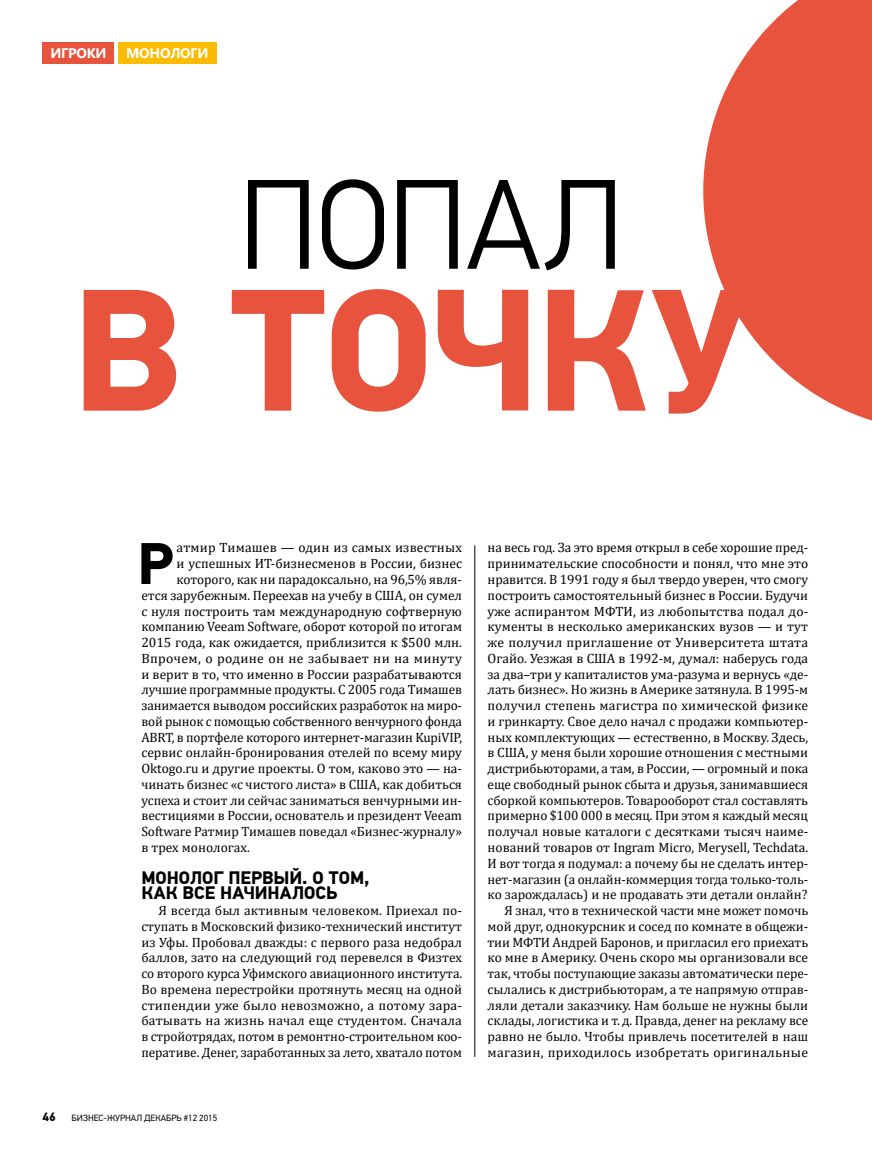
<style>
.page{position:relative;width:872px;height:1149px;background:#fff}
.page>*{position:absolute;margin:0;border:0;box-sizing:border-box;transform-origin:0 0}
.t1{font:700 173.25px "PF Din Text Pro";letter-spacing:-.02em;color:#e8533e}
.t2{font:300 127.35px "PF Din Text Pro";letter-spacing:-.02em;color:#000}
.t3{font:700 58.8px "PF Din Text Pro";color:#000}
.t4{font:700 18px/15.8px "PF Din Text Pro";letter-spacing:-.005em;color:#000}
.t5{font:700 13.95px "Segoe WP";letter-spacing:-.02em;color:#fff}
.t6{font:13.5px/15.8px "Cambria";letter-spacing:-.005em;color:#000;text-align:justify}
.t7{font:13.5px "Cambria";letter-spacing:.025em;color:#000}
.t8{font:700 12px "PF Din Text Pro";color:#000}
.t9{font:9px "PF Din Text Pro";color:#000}
</style>
<div class="page">
<div style="left:43px;top:43px;width:71px;height:21px;background:#e8533e"></div>
<div style="left:118px;top:43px;width:98px;height:21px;background:#fabc00"></div>
<hr style="left:474px;top:545px;width:1px;height:511px;background:#000">
<svg style="left:703px;top:0;width:169px;height:421px;fill:#e8533e"></svg>
<p class="t5" style="left:50px;top:43px;width:58px">ИГРОКИ</p>
<p class="t5" style="left:126px;top:43px;width:84px">МОНОЛОГИ</p>
<h2 class="t2" style="left:238px;top:152px;width:388px">ПОПАЛ</h2>
<h1 class="t1" style="left:72px;top:245px;width:682px">В ТОЧКУ</h1>
<h3 class="t3" style="left:137px;top:527px;width:37px">Р</h3>
<p class="t6" style="left:177px;top:539px;width:287px">атмир Тимашев — один из самых известных</p>
<p class="t6" style="left:177px;top:555px;width:287px">и успешных ИТ-бизнесменов в России, бизнес</p>
<p class="t6" style="left:177px;top:571px;width:287px">которого, как ни парадоксально, на 96,5% явля-</p>
<p class="t6" style="left:141px;top:587px;width:322px">ется зарубежным. Переехав на учебу в США, он сумел</p>
<p class="t6" style="left:141px;top:602px;width:322px">с нуля построить там международную софтверную</p>
<p class="t6" style="left:141px;top:618px;width:322px">компанию Veeam Software, оборот которой по итогам</p>
<p class="t6" style="left:141px;top:634px;width:322px">2015 года, как ожидается, приблизится к $500 млн.</p>
<p class="t7" style="left:141px;top:650px;width:322px">Впрочем, о родине он не забывает ни на минуту</p>
<p class="t6" style="left:141px;top:665px;width:322px">и верит в то, что именно в России разрабатываются</p>
<p class="t6" style="left:141px;top:681px;width:322px">лучшие программные продукты. С 2005 года Тимашев</p>
<p class="t6" style="left:141px;top:697px;width:322px">занимается выводом российских разработок на миро-</p>
<p class="t6" style="left:141px;top:713px;width:322px">вой рынок с помощью собственного венчурного фонда</p>
<p class="t6" style="left:141px;top:728px;width:322px">ABRT, в портфеле которого интернет‑магазин KupiVIP,</p>
<p class="t6" style="left:141px;top:744px;width:322px">сервис онлайн-бронирования отелей по всему миру</p>
<p class="t6" style="left:141px;top:760px;width:322px">Oktogo.ru и другие проекты. О том, каково это — на-</p>
<p class="t6" style="left:141px;top:776px;width:322px">чинать бизнес «с чистого листа» в США, как добиться</p>
<p class="t6" style="left:141px;top:791px;width:322px">успеха и стоит ли сейчас заниматься венчурными ин-</p>
<p class="t6" style="left:141px;top:807px;width:322px">вестициями в России, основатель и президент Veeam</p>
<p class="t6" style="left:141px;top:823px;width:322px">Software Ратмир Тимашев поведал «Бизнес-журналу»</p>
<p class="t6" style="left:141px;top:839px;width:110px">в трех монологах.</p>
<h3 class="t4" style="left:141px;top:869px;width:230px">МОНОЛОГ ПЕРВЫЙ. О ТОМ,<br>КАК ВСЕ НАЧИНАЛОСЬ</h3>
<p class="t6" style="left:141px;top:902px;width:322px;text-indent:17px">Я всегда был активным человеком. Приехал по&shy;ступать в Московский физико-технический институт из Уфы. Пробовал дважды: с первого раза недобрал баллов, зато на следующий год перевелся в Физтех со второго курса Уфимского авиационного института.<br>Во времена перестройки протянуть месяц на одной стипендии уже было невозможно, а потому зара&shy;батывать на жизнь начал еще студентом. Сначала в стройотрядах, потом в ремонтно-строительном коо&shy;перативе. Денег, заработанных за лето, хватало потом</p>
<p class="t8" style="left:43px;top:1108px;width:15px">46</p>
<p class="t9" style="left:72px;top:1111px;width:147px">БИЗНЕС-ЖУРНАЛ ДЕКАБРЬ #12 2015</p>
<p class="t6" style="left:487px;top:539px;width:322px;text-align:right">на весь год. За это время открыл в себе хорошие пред&shy;принимательские способности и понял, что мне это нравится. В 1991 году я был твердо уверен, что смогу построить самостоятельный бизнес в России. Будучи уже аспирантом МФТИ, из любопытства подал до&shy;кументы в несколько американских вузов — и тут же получил приглашение от Университета штата Огайо. Уезжая в США в 1992‑м, думал: наберусь года за два–три у капиталистов ума-разума и вернусь «де&shy;лать бизнес». Но жизнь в Америке затянула. В 1995‑м получил степень магистра по химической физике и гринкарту. Свое дело начал с продажи компьютер&shy;ных комплектующих — естественно, в Москву. Здесь, в США, у меня были хорошие отношения с местными дистрибьюторами, а там, в России, — огромный и пока еще свободный рынок сбыта и друзья, занимавшиеся сборкой компьютеров. Товарооборот стал составлять примерно $100 000 в месяц. При этом я каждый месяц получал новые каталоги с десятками тысяч наиме&shy;нований товаров от Ingram Micro, Merysell, Techdata.<br>И вот тогда я подумал: а почему бы не сделать интер&shy;нет‑магазин (а онлайн-коммерция тогда только-толь&shy;ко зарождалась) и не продавать эти детали онлайн?<br>Я знал, что в технической части мне может помочь мой друг, однокурсник и сосед по комнате в общежи&shy;тии МФТИ Андрей Баронов, и пригласил его приехать ко мне в Америку. Очень скоро мы организовали все так, чтобы поступающие заказы автоматически пере&shy;сылались к дистрибьюторам, а те напрямую отправ&shy;ляли детали заказчику. Нам больше не нужны были склады, логистика и т. д. Правда, денег на рекламу все равно не было. Чтобы привлечь посетителей в наш магазин, приходилось изобретать оригинальные</p>
</div>
